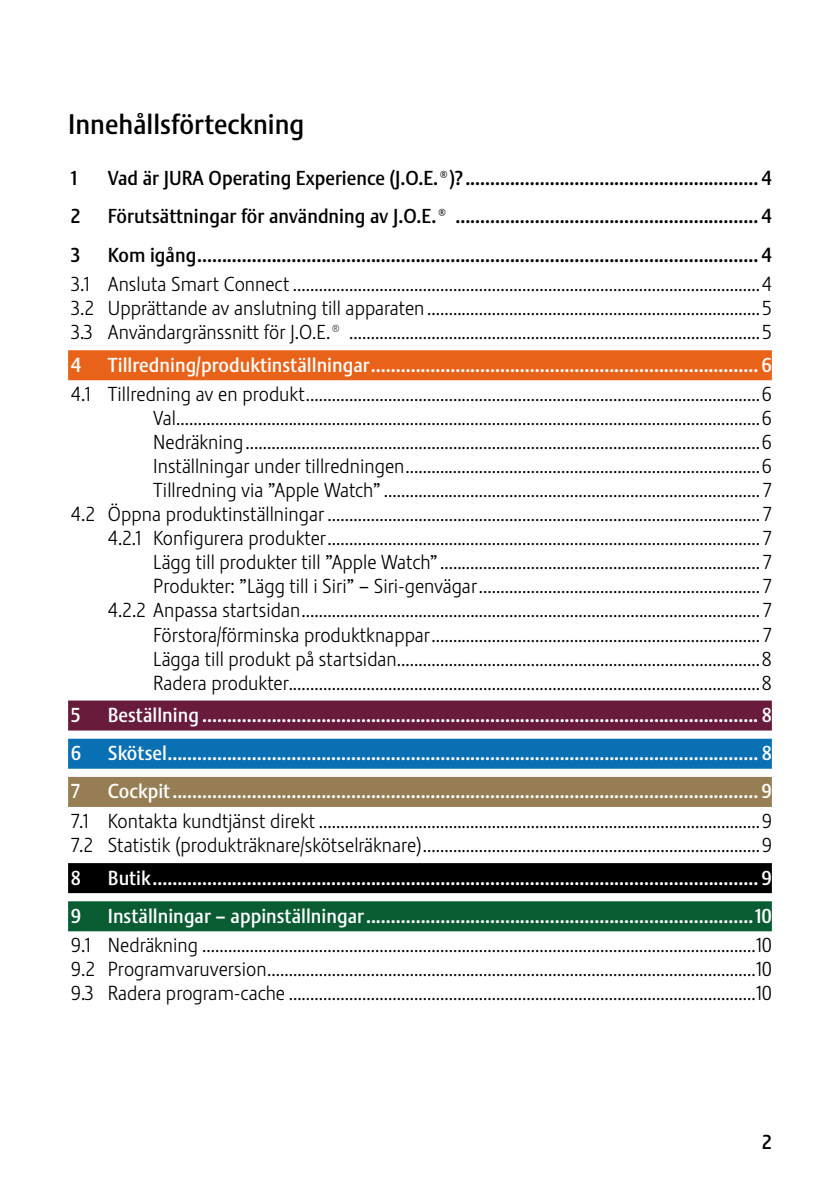
<style>
.page{position:relative;width:840px;height:1191px;background:#fff}
.page>*{position:absolute;margin:0;border:0;box-sizing:border-box;transform-origin:0 0}
.t1{font:28px "Stalemate Pro 2 J Medium";color:#000}
.t2{font:20px/24px "Stalemate Pro 2 J Light";color:#000;text-align:justify}
.t3{font:20px "Stalemate Pro 2 J Medium";color:#fff}
.t4{font:20px "Stalemate Pro 2 J Medium";color:#000}
</style>
<div class="page">
<div style="left:68px;top:350px;width:703px;height:30px;background:#e96219"></div>
<div style="left:68px;top:700px;width:703px;height:30px;background:#691b3b"></div>
<div style="left:68px;top:738px;width:703px;height:30px;background:#0970b3"></div>
<div style="left:68px;top:777px;width:703px;height:30px;background:#967d53"></div>
<div style="left:68px;top:863px;width:703px;height:30px;background:#000"></div>
<div style="left:68px;top:901px;width:703px;height:30px;background:#0a5c33"></div>
<h1 class="t1" style="left:68px;top:108px;width:238px">Innehållsförteckning</h1>
<p class="t4" style="left:71px;top:166px;width:8px">1</p>
<p class="t4" style="left:108px;top:166px;width:665px">Vad är JURA Operating Experience (J.O.E.®)?........................................................... 4</p>
<p class="t4" style="left:71px;top:204px;width:11px">2</p>
<p class="t4" style="left:108px;top:204px;width:665px">Förutsättningar för användning av J.O.E.® ............................................................. 4</p>
<p class="t4" style="left:71px;top:242px;width:11px">3</p>
<p class="t4" style="left:108px;top:242px;width:665px">Kom igång................................................................................................................. 4</p>
<p class="t2" style="left:71px;top:272px;width:702px">3.1 Ansluta Smart Connect ............................................................................................................4<br>3.2 Upprättande av anslutning till apparaten.............................................................................5<br>3.3 Användargränssnitt för J.O.E.® ...............................................................................................5</p>
<p class="t3" style="left:71px;top:353px;width:12px">4</p>
<p class="t3" style="left:108px;top:353px;width:665px">Tillredning/produktinställningar.............................................................................. 6</p>
<p class="t2" style="left:71px;top:382px;width:702px;text-align:right">4.1 Tillredning av en produkt.........................................................................................................6<br>Val.......................................................................................................................................6<br>Nedräkning.......................................................................................................................6<br>Inställningar under tillredningen..................................................................................6<br>Tillredning via ”Apple Watch”....................................................................................... 7<br>4.2 Öppna produktinställningar .................................................................................................... 7<br>4.2.1 Konfigurera produkter.................................................................................................... 7<br>Lägg till produkter till ”Apple Watch”.......................................................................... 7<br>Produkter: ”Lägg till i Siri” – Siri-genvägar................................................................. 7<br>4.2.2 Anpassa startsidan.......................................................................................................... 7<br>Förstora/förminska produktknappar............................................................................ 7<br>Lägga till produkt på startsidan....................................................................................8<br>Radera produkter.............................................................................................................8</p>
<p class="t3" style="left:71px;top:703px;width:11px">5</p>
<p class="t3" style="left:108px;top:703px;width:665px">Beställning ................................................................................................................ 8</p>
<p class="t3" style="left:71px;top:741px;width:12px">6</p>
<p class="t3" style="left:108px;top:741px;width:665px">Skötsel....................................................................................................................... 8</p>
<p class="t3" style="left:71px;top:779px;width:11px">7</p>
<p class="t3" style="left:108px;top:779px;width:665px">Cockpit...................................................................................................................... 9</p>
<p class="t2" style="left:71px;top:809px;width:702px">7.1 Kontakta kundtjänst direkt ......................................................................................................9<br>7.2 Statistik (produkträknare/skötselräknare)..............................................................................9</p>
<p class="t3" style="left:71px;top:865px;width:12px">8</p>
<p class="t3" style="left:108px;top:865px;width:665px">Butik.......................................................................................................................... 9</p>
<p class="t3" style="left:71px;top:903px;width:12px">9</p>
<p class="t3" style="left:108px;top:903px;width:665px">Inställningar – appinställningar..............................................................................10</p>
<p class="t2" style="left:71px;top:933px;width:702px">9.1 Nedräkning ................................................................................................................................10<br>9.2 Programvaruversion.................................................................................................................10<br>9.3 Radera program-cache ............................................................................................................10</p>
<p class="t4" style="left:761px;top:1130px;width:11px">2</p>
</div>
